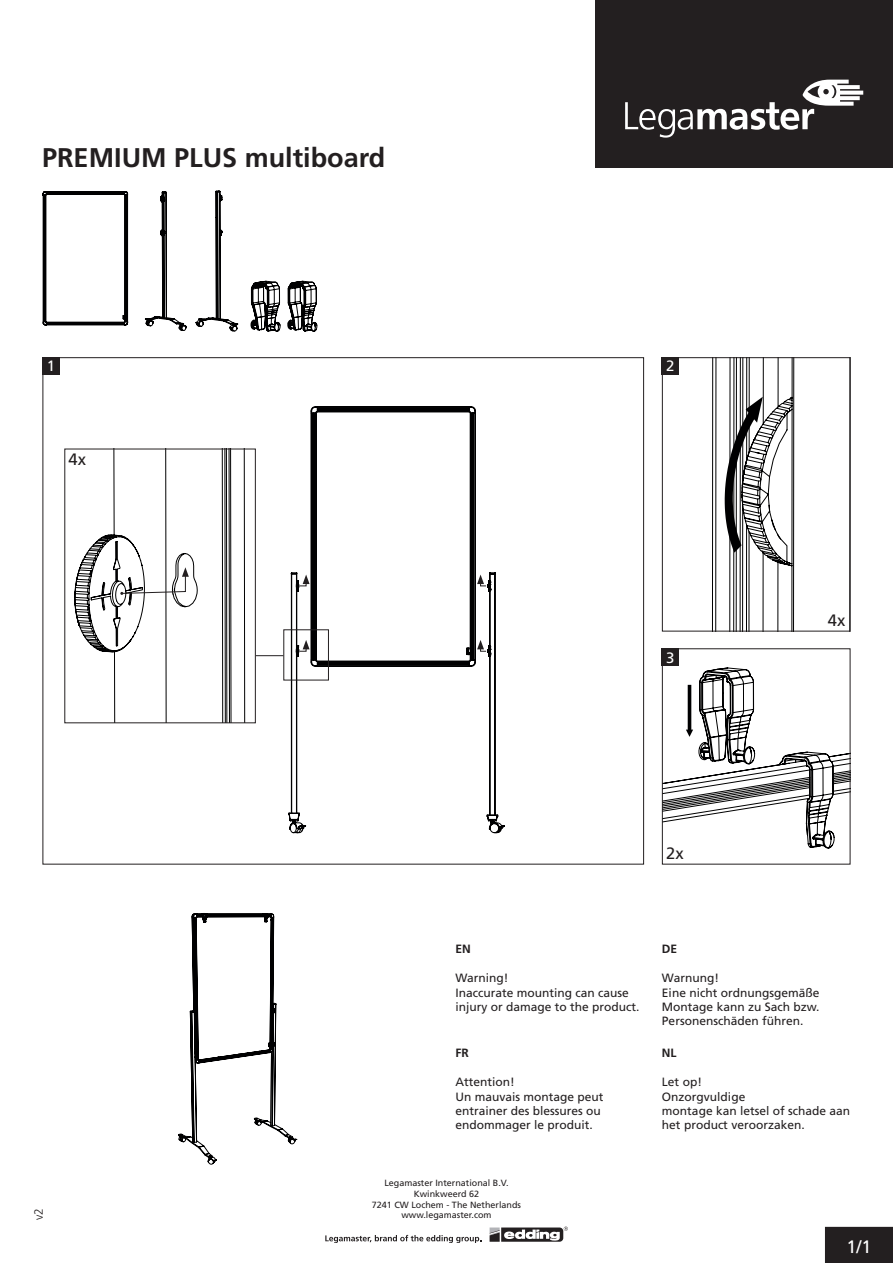
<style>
.page{position:relative;width:893px;height:1263px;background:#fff}
.page>*{position:absolute;margin:0;border:0;box-sizing:border-box;transform-origin:0 0}
.t1{font:700 27px "Frutiger LT Std";color:#231f20}
.t2{font:18px "Frutiger LT Std";color:#fff}
.t3{font:16.5px "Frutiger LT Std";color:#231f20}
.t4{font:15px "Frutiger LT Std";color:#fff}
.t5{font:12px/14.4px "Frutiger LT Std";color:#231f20}
.t6{font:700 12px "Frutiger LT Std";color:#231f20}
.t7{font:300 12px "Frutiger LT Std";color:#231f20}
.t8{font:9px/10.8px "Frutiger LT Std";color:#231f20;text-align:center}
</style>
<div class="page">
<div style="left:595px;top:0;width:298px;height:167px;background:#231f20"></div>
<svg style="left:625px;top:80px;width:238px;height:58px"></svg>
<div style="left:825px;top:1227px;width:68px;height:36px;background:#231f20"></div>
<svg style="left:288px;top:406px;width:217px;height:426px"></svg>
<svg style="left:317px;top:413px;width:159px;height:160px"></svg>
<svg style="left:317px;top:573px;width:160px;height:249px"></svg>
<svg style="left:43px;top:191px;width:85px;height:134px"></svg>
<div style="left:662px;top:357px;width:17px;height:17px;background:#231f20"></div>
<div style="left:283px;top:629px;width:46px;height:51px;border:1px solid #231f20"></div>
<svg style="left:256px;top:655px;width:27px;height:1px"></svg>
<svg style="left:64px;top:449px;width:181px;height:274px"></svg>
<svg style="left:291px;top:413px;width:26px;height:420px"></svg>
<svg style="left:477px;top:573px;width:27px;height:260px"></svg>
<svg style="left:712px;top:359px;width:83px;height:270px"></svg>
<div style="left:662px;top:357px;width:188px;height:274px;border:1px solid #231f20"></div>
<div style="left:43px;top:357px;width:17px;height:17px;background:#231f20"></div>
<svg style="left:145px;top:192px;width:42px;height:167px"></svg>
<svg style="left:196px;top:190px;width:42px;height:169px"></svg>
<svg style="left:664px;top:668px;width:184px;height:180px"></svg>
<div style="left:662px;top:648px;width:188px;height:216px;border:1px solid #231f20"></div>
<svg style="left:251px;top:281px;width:30px;height:50px"></svg>
<svg style="left:288px;top:281px;width:30px;height:50px"></svg>
<div style="left:662px;top:648px;width:17px;height:17px;background:#231f20"></div>
<svg style="left:325px;top:1235px;width:156px;height:8px"></svg>
<svg style="left:490px;top:1227px;width:78px;height:15px"></svg>
<svg style="left:178px;top:913px;width:118px;height:251px"></svg>
<h1 class="t1" style="left:42px;top:142px;width:345px">PREMIUM PLUS multiboard</h1>
<p class="t4" style="left:47px;top:357px;width:10px">1</p>
<h3 class="t3" style="left:69px;top:450px;width:19px">4x</h3>
<p class="t4" style="left:666px;top:357px;width:10px">2</p>
<p class="t4" style="left:666px;top:648px;width:10px">3</p>
<h3 class="t3" style="left:828px;top:611px;width:19px">4x</h3>
<h3 class="t3" style="left:666px;top:844px;width:19px">2x</h3>
<p class="t6" style="left:455px;top:942px;width:17px">EN</p>
<p class="t5" style="left:455px;top:971px;width:186px">Warning!<br>Inaccurate mounting can cause injury or damage to the product.</p>
<p class="t6" style="left:455px;top:1046px;width:15px">FR</p>
<p class="t5" style="left:455px;top:1075px;width:150px">Attention!<br>Un mauvais montage peut entrainer des blessures ou endommager le produit.</p>
<p class="t8" style="left:372px;top:1177px;width:151px">Legamaster International B.V.<br>Kwinkweerd 62<br>7241 CW Lochem - The Netherlands</p>
<p class="t7" style="left:32px;top:1220px;width:13px;rotate:-90deg">v2</p>
<p class="t8" style="left:401px;top:1210px;width:92px">www.legamaster.com</p>
<p class="t6" style="left:662px;top:942px;width:17px">DE</p>
<p class="t5" style="left:662px;top:971px;width:159px">Warnung!<br>Eine nicht ordnungsgemäße<br>Montage kann zu Sach bzw.<br>Personenschäden führen.</p>
<p class="t6" style="left:662px;top:1046px;width:16px">NL</p>
<p class="t5" style="left:662px;top:1075px;width:190px">Let op!<br>Onzorgvuldige<br>montage kan letsel of schade aan het product veroorzaken.</p>
<h2 class="t2" style="left:846px;top:1236px;width:27px">1/1</h2>
</div>
